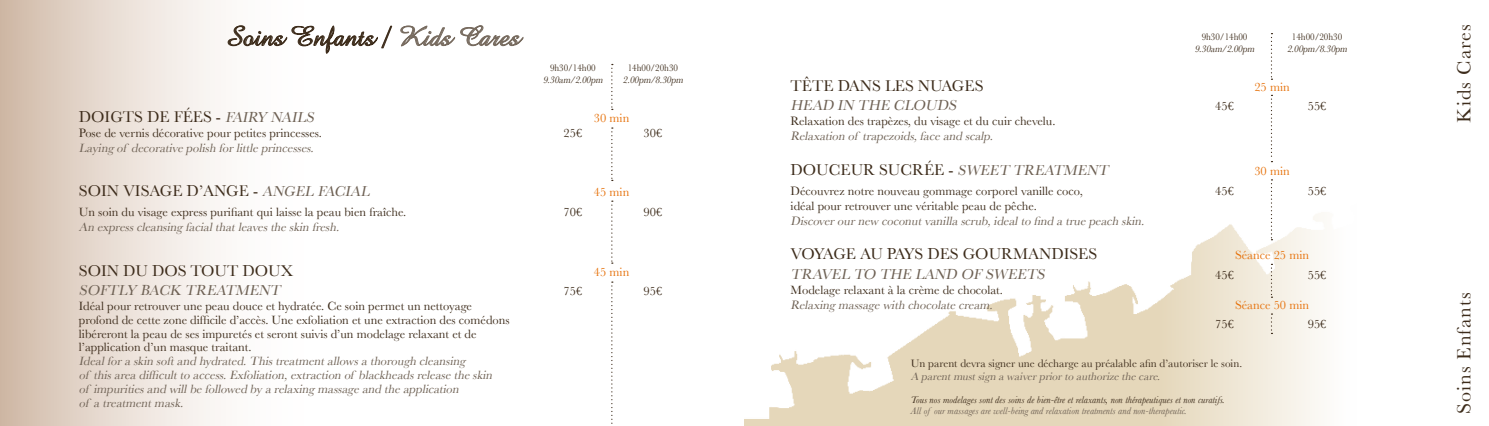
<style>
.page{position:relative;width:1489px;height:426px;background:#fff}
.page>*{position:absolute;margin:0;border:0;box-sizing:border-box;transform-origin:0 0}
.t1{font:27.5px "Amazone BT";color:#3d2c1b}
.t2{font:20px "Baskerville";letter-spacing:.05em;color:#3d2c1b}
.t3{font:16.25px "Baskerville";color:#3d2c1b}
.t4{font:italic 15px "Baskerville";color:#6e6154}
.t5{font:12.5px/13.8px "Baskerville";color:#3d2c1b}
.t6{font:italic 12.5px/13.8px "Baskerville";color:#6e6154}
.t7{font:12.5px "Baskerville";color:#e6710a}
.t8{font:11.25px "Baskerville";color:#3d2c1b}
.t9{font:italic 11.25px "Baskerville";color:#6e6154}
.t10{font:italic 10px "Baskerville";color:#3d2c1b}
.t11{font:italic 10px "Baskerville";color:#6e6154}
.t12{font:italic 10px "Baskerville";color:#3d2c1b;scale:.9 1}
.t13{font:10px "Baskerville";color:#3d2c1b;scale:.9 1}
.s1{font-style:italic;color:#776b5f}
.s2{font-style:italic;font-size:15px;color:#6e6154}
</style>
<div class="page">
<div style="left:0;top:0;width:331px;height:425px;background:linear-gradient(to right,#d5c1b0,#fff)"></div>
<img style="left:744px;top:179px;width:577px;height:246px">
<svg style="left:228px;top:26px;width:164px;height:27px"></svg>
<svg style="left:400px;top:25px;width:123px;height:22px"></svg>
<svg style="left:611px;top:64px;width:2px;height:46px"></svg>
<svg style="left:611px;top:127px;width:2px;height:54px"></svg>
<svg style="left:611px;top:200px;width:2px;height:63px"></svg>
<svg style="left:611px;top:281px;width:2px;height:143px"></svg>
<svg style="left:1270px;top:33px;width:2px;height:47px"></svg>
<svg style="left:1270px;top:95px;width:2px;height:67px"></svg>
<svg style="left:1270px;top:179px;width:2px;height:61px"></svg>
<svg style="left:1270px;top:263px;width:2px;height:34px"></svg>
<svg style="left:1270px;top:313px;width:2px;height:20px"></svg>
<h1 class="t1" style="left:225px;top:21px;width:302px">Soins Enfants / <span class="s1">KidsCares</span></h1>
<p class="t13" style="left:550px;top:61px;width:52px">9h30/14h00</p>
<p class="t13" style="left:627px;top:61px;width:57px">14h00/20h30</p>
<p class="t12" style="left:543px;top:73px;width:70px">9.30am/2.00pm</p>
<p class="t12" style="left:623px;top:73px;width:71px">2.00pm/8.30pm</p>
<h3 class="t3" style="left:79px;top:107px;width:240px">DOIGTS DE FÉES - <span class="s2">FAIRY NAILS</span></h3>
<p class="t7" style="left:594px;top:110px;width:37px">30 min</p>
<p class="t5" style="left:79px;top:125px;width:244px">Pose de vernis décorative pour petites princesses.</p>
<p class="t5" style="left:563px;top:125px;width:20px">25€</p>
<p class="t5" style="left:643px;top:125px;width:20px">30€</p>
<p class="t6" style="left:79px;top:140px;width:239px">Laying of decorative p olish forlittle p rincesses.</p>
<h3 class="t3" style="left:79px;top:181px;width:295px">SOIN VISAGE D’ANGE - <span class="s2">ANGEL FACIAL</span></h3>
<p class="t7" style="left:594px;top:185px;width:37px">45 min</p>
<p class="t5" style="left:79px;top:204px;width:329px">Un soin du visage express purifiant qui laisse la peau bien fraîche.</p>
<p class="t5" style="left:563px;top:204px;width:20px">70€</p>
<p class="t5" style="left:643px;top:204px;width:20px">90€</p>
<p class="t6" style="left:79px;top:219px;width:265px">An exp resscleansing facialthatleavesthe skin fresh.</p>
<h3 class="t3" style="left:79px;top:260px;width:216px">SOIN DU DOS TOUT DOUX</h3>
<p class="t7" style="left:594px;top:264px;width:37px">45 min</p>
<p class="t4" style="left:79px;top:281px;width:206px">SOFTLY BACK TREATMENT</p>
<p class="t5" style="left:563px;top:283px;width:20px">75€</p>
<p class="t5" style="left:643px;top:283px;width:20px">95€</p>
<p class="t5" style="left:79px;top:298px;width:432px">Idéal pour retrouver une peau douce et hydratée. Ce soin permet un nettoyage profond de cette zone difficile d’accès. Une exfoliation et une extraction des comédons libéreront la peau de ses impuretés et seront suivis d’un modelage relaxant et de l’application d’un masque traitant.</p>
<p class="t6" style="left:79px;top:353px;width:417px">Idealfora skin softand hydrated.Thistreatmentallowsa thorough cleansing<br>of thisarea difficultto access.Exfoliation,extraction of blackheadsrelease the skin of imp uritiesand willbe followed by a relaxing massage and the application<br>of a treatmentmask.</p>
<p class="t13" style="left:1201px;top:31px;width:52px">9h30/14h00</p>
<p class="t13" style="left:1291px;top:31px;width:57px">14h00/20h30</p>
<p class="t12" style="left:1194px;top:43px;width:70px">9.30am/2.00pm</p>
<p class="t12" style="left:1286px;top:43px;width:71px">2.00pm/8.30pm</p>
<h3 class="t3" style="left:790px;top:76px;width:194px">TÊTE DANS LES NUAGES</h3>
<p class="t7" style="left:1254px;top:79px;width:37px">25 min</p>
<p class="t4" style="left:790px;top:96px;width:171px">HEAD IN THE CLOUDS</p>
<p class="t5" style="left:1215px;top:99px;width:20px">45€</p>
<p class="t5" style="left:1307px;top:99px;width:20px">55€</p>
<p class="t5" style="left:790px;top:114px;width:266px">Relaxation des trapèzes, du visage et du cuir chevelu.</p>
<p class="t6" style="left:790px;top:129px;width:206px">Relaxation of trap ezoids,face and scalp .</p>
<h3 class="t3" style="left:790px;top:160px;width:322px">D O U C E U R S U C R É E - <span class="s2">SWEET TREATMENT</span></h3>
<p class="t7" style="left:1254px;top:163px;width:37px">30 min</p>
<p class="t5" style="left:790px;top:183px;width:294px">Découvrez notre nouveau gommage corporel vanille coco,</p>
<p class="t5" style="left:1215px;top:183px;width:20px">45€</p>
<p class="t5" style="left:1307px;top:183px;width:20px">55€</p>
<p class="t5" style="left:790px;top:198px;width:248px">idéal pour retrouver une véritable peau de pêche.</p>
<p class="t6" style="left:790px;top:213px;width:358px">Discoverournew coconutvanilla scrub,idealto find a true p each skin.</p>
<h3 class="t3" style="left:790px;top:244px;width:308px">VOYAGE AU PAYS DES GOURMANDISES</h3>
<p class="t7" style="left:1234px;top:247px;width:76px">Séance 25 min</p>
<p class="t4" style="left:790px;top:264px;width:259px">TRAVEL TO THE LAND OF SWEETS</p>
<p class="t5" style="left:1215px;top:267px;width:20px">45€</p>
<p class="t5" style="left:1307px;top:267px;width:20px">55€</p>
<p class="t5" style="left:790px;top:282px;width:214px">Modelage relaxant à la crème de chocolat.</p>
<p class="t6" style="left:790px;top:297px;width:206px">Relaxing massage with chocolate cream.</p>
<p class="t7" style="left:1234px;top:297px;width:76px">Séance 50 min</p>
<p class="t5" style="left:1215px;top:317px;width:20px">75€</p>
<p class="t5" style="left:1307px;top:317px;width:20px">95€</p>
<p class="t8" style="left:910px;top:356px;width:333px">Un parent devra signer une décharge au préalable afin d’autoriser le soin.</p>
<p class="t9" style="left:910px;top:369px;width:253px">A p arentmustsign a waiverp riorto authorize the care.</p>
<p class="t10" style="left:910px;top:393px;width:316px">Tous nos modelages sont des soins de bien-être et relaxants, non thérapeutiques et non curatifs.</p>
<p class="t11" style="left:910px;top:404px;width:278px">All of our massages are well-being and relaxation treatments and non-therapeutic.</p>
<h2 class="t2" style="left:1451px;top:122px;width:99px;rotate:-90deg">Kids Cares</h2>
<h2 class="t2" style="left:1451px;top:413px;width:123px;rotate:-90deg">Soins Enfants</h2>
</div>
